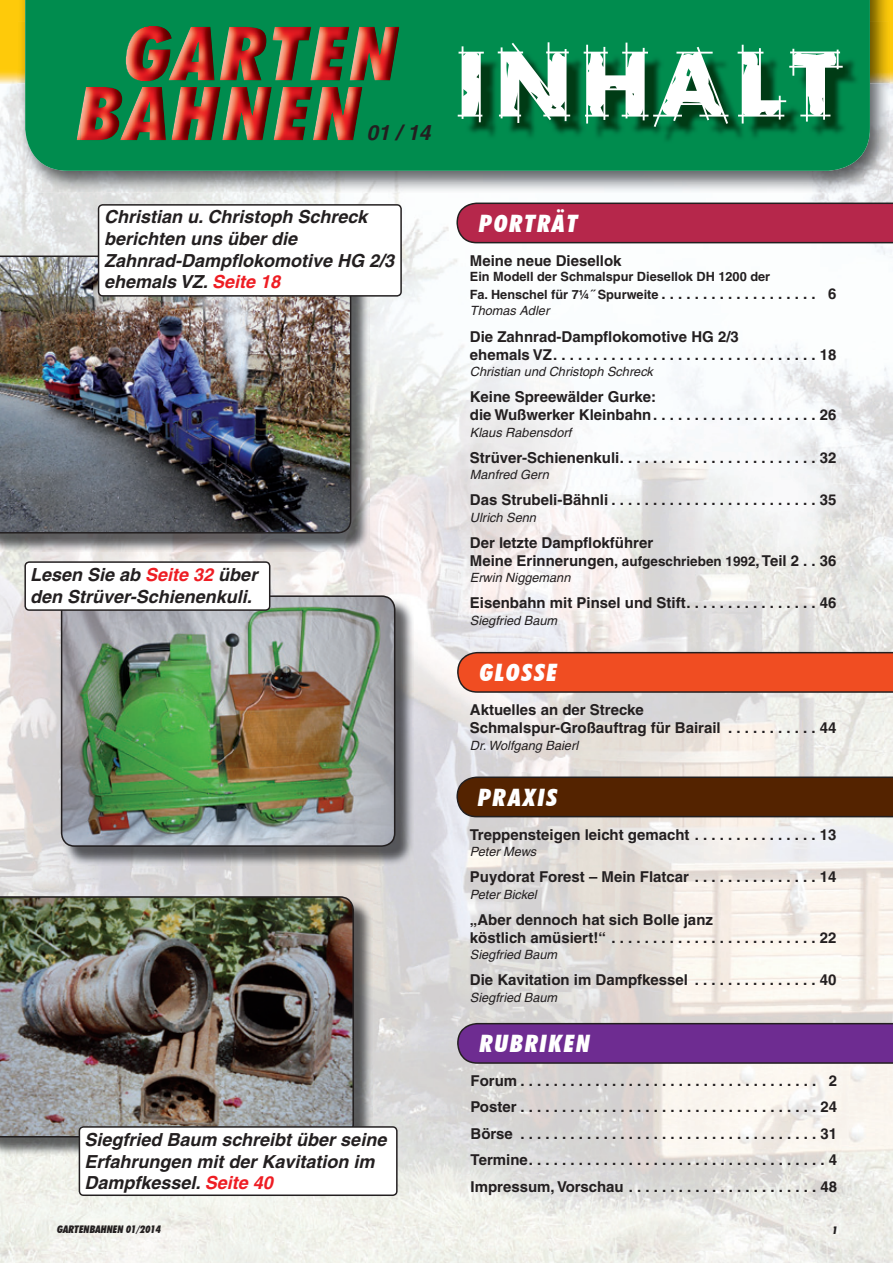
<style>
.page{position:relative;width:893px;height:1263px;background:#fff}
.page>*{position:absolute;margin:0;border:0;box-sizing:border-box;transform-origin:0 0}
.t1{font:90px "Rough Draft";letter-spacing:.12em;color:#fff}
.t2{font:italic 900 condensed 24px "Futura BT";letter-spacing:.08em;color:#fff}
.t3{font:italic 700 21px "Helvetica";color:#231f20}
.t4{font:italic 700 18px/21.6px "Helvetica";color:#231f20}
.t5{font:700 15px/18px "Helvetica";color:#231f20}
.t6{font:italic 12.75px "Helvetica";color:#231f20}
.t7{font:700 12.75px/18px "Helvetica";color:#231f20}
.t8{font:italic 900 condensed 10.5px "Futura BT";color:#231f20}
.s1{color:#ee1d23}
.s2{font-family:"Helvetica Neue";font-weight:500}
.s3{font-size:15px}
.s4{font-size:13.5px}
</style>
<div class="page">
<img style="left:0;top:83px;width:52px;height:172px">
<img style="left:841px;top:83px;width:52px;height:1180px">
<img style="left:52px;top:193px;width:789px;height:104px">
<img style="left:368px;top:297px;width:473px;height:966px">
<img style="left:0;top:552px;width:368px;height:67px">
<img style="left:0;top:619px;width:104px;height:277px">
<img style="left:104px;top:866px;width:264px;height:33px">
<img style="left:0;top:1156px;width:368px;height:107px">
<img style="left:890px;top:0;width:3px;height:83px">
<img style="left:0;top:0;width:17px;height:83px">
<img style="left:17px;top:0;width:873px;height:193px">
<div style="left:25px;top:0;width:845px;height:171px;background:#008c4e"></div>
<img style="left:465px;top:50px;width:394px;height:94px">
<img style="left:188px;top:140px;width:125px;height:1px">
<img style="left:152px;top:26px;width:243px;height:55px">
<img style="left:78px;top:26px;width:2px;height:55px">
<img style="left:80px;top:26px;width:72px;height:55px">
<img style="left:143px;top:27px;width:123px;height:53px">
<svg style="left:144px;top:44px;width:2px;height:9px"></svg>
<img style="left:313px;top:140px;width:40px;height:1px">
<img style="left:273px;top:140px;width:30px;height:1px">
<img style="left:222px;top:140px;width:40px;height:1px">
<svg style="left:195px;top:140px;width:16px;height:1px"></svg>
<img style="left:122px;top:87px;width:44px;height:15px">
<img style="left:312px;top:87px;width:50px;height:53px">
<img style="left:272px;top:87px;width:40px;height:26px">
<img style="left:221px;top:87px;width:51px;height:26px">
<img style="left:197px;top:87px;width:14px;height:19px">
<img style="left:211px;top:87px;width:10px;height:26px">
<img style="left:171px;top:87px;width:26px;height:26px">
<img style="left:80px;top:87px;width:42px;height:15px">
<img style="left:292px;top:107px;width:16px;height:6px">
<img style="left:188px;top:113px;width:150px;height:27px">
<svg style="left:292px;top:127px;width:13px;height:13px"></svg>
<svg style="left:77px;top:102px;width:111px;height:39px;background:#89553a"></svg>
<img style="left:0;top:297px;width:370px;height:255px">
<img style="left:0;top:255px;width:351px;height:278px">
<img style="left:0;top:899px;width:373px;height:257px">
<img style="left:0;top:896px;width:354px;height:241px">
<img style="left:63px;top:598px;width:351px;height:268px">
<img style="left:61px;top:595px;width:334px;height:252px">
<svg style="left:98px;top:204px;width:304px;height:93px"></svg>
<svg style="left:79px;top:1126px;width:319px;height:70px"></svg>
<svg style="left:24px;top:561px;width:246px;height:50px"></svg>
<svg style="left:456px;top:203px;width:437px;height:40px;background:#ae284a"></svg>
<svg style="left:456px;top:776px;width:437px;height:41px;background:#542707"></svg>
<svg style="left:457px;top:1023px;width:436px;height:41px;background:#6a2e89"></svg>
<svg style="left:457px;top:652px;width:436px;height:41px;background:#e04c25"></svg>
<h3 class="t3" style="left:367px;top:120px;width:65px">01 / 14</h3>
<h1 class="t1" style="left:457px;top:26px;width:382px">INHALT</h1>
<p class="t4" style="left:104px;top:206px;width:291px">Christian u. Christoph Schreck berichten uns über die<br>Zahnrad-Dampflokomotive HG 2/3 ehemals VZ. <span class="s1">Seite 18</span></p>
<p class="t4" style="left:30px;top:564px;width:229px">Lesen Sie ab <span class="s1">Seite 32</span> über den Strüver-Schienenkuli.</p>
<p class="t4" style="left:84px;top:1128px;width:303px">Siegfried Baum schreibt über seine<br>Erfahrungen mit der Kavitation im<br>Dampfkessel. <span class="s1">Seite 40</span></p>
<p class="t8" style="left:57px;top:1222px;width:105px">GARTENBAHNEN 01/2014</p>
<h2 class="t2" style="left:479px;top:209px;width:100px">PORTRÄT</h2>
<p class="t5" style="left:470px;top:251px;width:153px">Meine neue Diesellok</p>
<p class="t7" style="left:470px;top:267px;width:368px">Ein Modell der Schmalspur Diesellok DH 1200 der<br>Fa. Henschel für 7¼ <span class="s2">˝</span> Spurweite <span class="s3">. . . . . . . . . . . . . . . . . . . 6</span></p>
<p class="t6" style="left:470px;top:304px;width:81px">Thomas Adler</p>
<p class="t5" style="left:470px;top:327px;width:368px">Die Zahnrad-Dampflokomotive HG 2/3<br>ehemals VZ. . . . . . . . . . . . . . . . . . . . . . . . . . . . . . . . 18</p>
<p class="t6" style="left:470px;top:364px;width:184px">Christian und Christoph Schreck</p>
<p class="t5" style="left:470px;top:388px;width:368px">Keine Spreewälder Gurke:<br>die Wußwerker Kleinbahn. . . . . . . . . . . . . . . . . . . . 26</p>
<p class="t6" style="left:470px;top:425px;width:103px">Klaus Rabensdorf</p>
<p class="t5" style="left:470px;top:448px;width:368px">Strüver-Schienenkuli. . . . . . . . . . . . . . . . . . . . . . . . 32</p>
<p class="t6" style="left:470px;top:467px;width:80px">Manfred Gern</p>
<p class="t5" style="left:470px;top:491px;width:368px">Das Strubeli-Bähnli . . . . . . . . . . . . . . . . . . . . . . . . . 35</p>
<p class="t6" style="left:470px;top:510px;width:68px">Ulrich Senn</p>
<p class="t5" style="left:470px;top:533px;width:368px">Der letzte Dampflokführer<br>Meine Erinnerungen, <span class="s4">aufgeschrieben 1992</span>, Teil 2 . . 36</p>
<p class="t6" style="left:470px;top:570px;width:102px">Erwin Niggemann</p>
<p class="t5" style="left:470px;top:594px;width:368px">Eisenbahn mit Pinsel und Stift. . . . . . . . . . . . . . . . 46</p>
<p class="t6" style="left:470px;top:613px;width:89px">Siegfried Baum</p>
<h2 class="t2" style="left:480px;top:658px;width:79px">GLOSSE</h2>
<p class="t5" style="left:470px;top:700px;width:368px">Aktuelles an der Strecke<br>Schmalspur-Großauftrag für Bairail . . . . . . . . . . . 44</p>
<p class="t6" style="left:470px;top:738px;width:110px">Dr. Wolfgang Baierl</p>
<h2 class="t2" style="left:478px;top:783px;width:80px">PRAXIS</h2>
<p class="t5" style="left:470px;top:825px;width:368px">Treppensteigen leicht gemacht . . . . . . . . . . . . . . . 13</p>
<p class="t6" style="left:470px;top:844px;width:68px">Peter Mews</p>
<p class="t5" style="left:470px;top:868px;width:368px">Puydorat Forest – Mein Flatcar . . . . . . . . . . . . . . . 14</p>
<p class="t6" style="left:470px;top:887px;width:68px">Peter Bickel</p>
<p class="t5" style="left:470px;top:910px;width:368px">„Aber dennoch hat sich Bolle janz<br>köstlich amüsiert!“ . . . . . . . . . . . . . . . . . . . . . . . . . 22</p>
<p class="t6" style="left:470px;top:947px;width:89px">Siegfried Baum</p>
<p class="t5" style="left:470px;top:971px;width:368px">Die Kavitation im Dampfkessel . . . . . . . . . . . . . . . 40</p>
<p class="t6" style="left:470px;top:990px;width:89px">Siegfried Baum</p>
<h2 class="t2" style="left:480px;top:1029px;width:112px">RUBRIKEN</h2>
<p class="t5" style="left:470px;top:1067px;width:368px;line-height:26.5px;text-align:justify">Forum . . . . . . . . . . . . . . . . . . . . . . . . . . . . . . . . . . . . 2<br>Poster . . . . . . . . . . . . . . . . . . . . . . . . . . . . . . . . . . . . 24<br>Börse . . . . . . . . . . . . . . . . . . . . . . . . . . . . . . . . . . . . 31<br>Termine. . . . . . . . . . . . . . . . . . . . . . . . . . . . . . . . . . . . 4<br>Impressum, Vorschau . . . . . . . . . . . . . . . . . . . . . . . 48</p>
<p class="t8" style="left:832px;top:1224px;width:7px">1</p>
</div>
